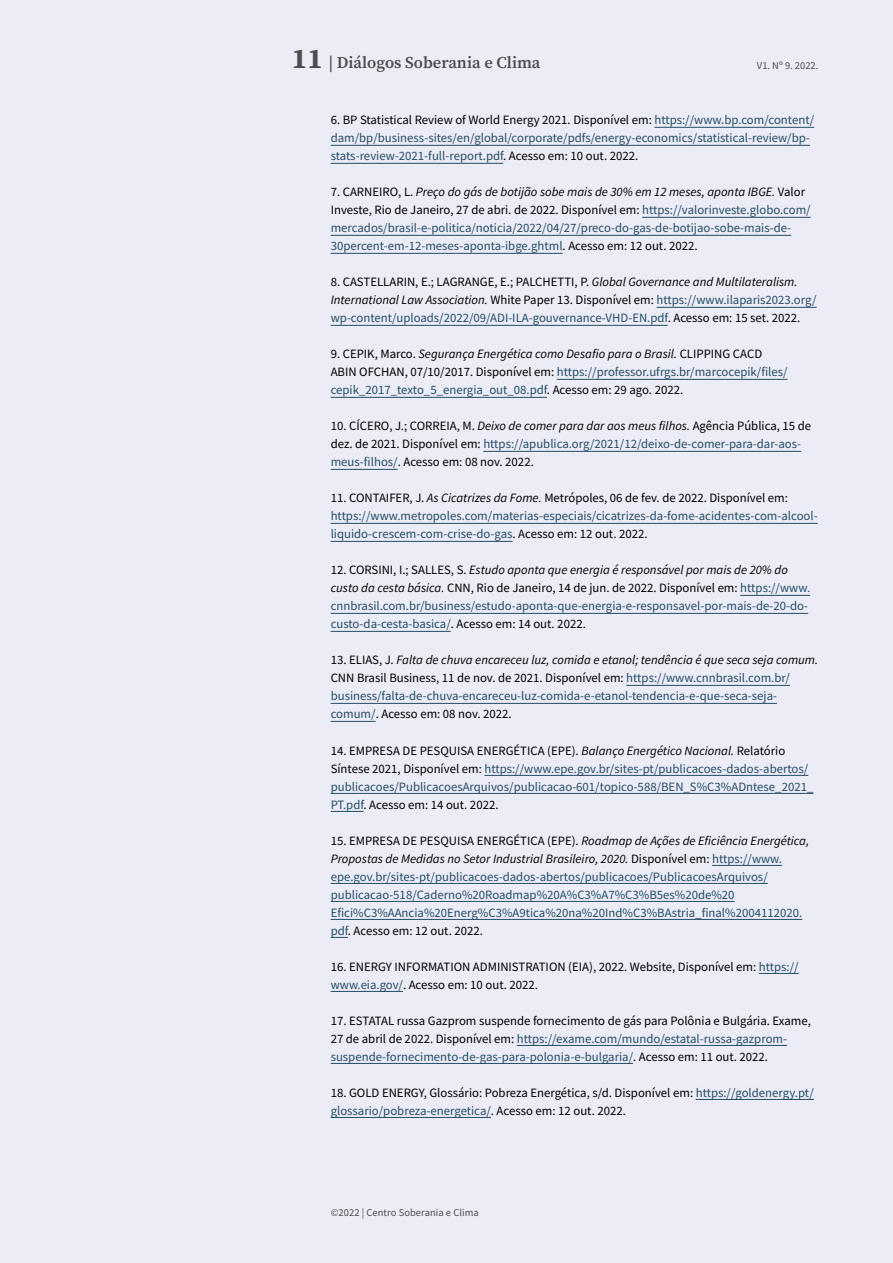
<style>
.page{position:relative;width:893px;height:1263px;background:#ebecf6}
.page>*{position:absolute;margin:0;border:0;box-sizing:border-box;transform-origin:0 0}
.t1{font:600 16.5px "Source Serif Pro";color:#4d4d4d}
.t2{font:12.75px/18px "Source Sans Pro";color:#244d66}
.t3{font:12.75px/18px "Source Sans Pro";color:#000}
.t4{font:10.5px "Source Sans Pro";letter-spacing:.005em;color:#4d4d4d}
.s1{font-weight:700;font-size:28.5px}
.s2{color:#000}
.s3{font-style:italic;color:#000}
.s4{font-style:italic}
.s5{color:#244d66}
</style>
<div class="page">
<hr style="left:654px;top:127px;width:160px;height:1px;background:#244d66">
<hr style="left:331px;top:145px;width:479px;height:1px;background:#244d66">
<hr style="left:331px;top:163px;width:172px;height:1px;background:#244d66">
<hr style="left:642px;top:217px;width:169px;height:1px;background:#244d66">
<hr style="left:331px;top:235px;width:460px;height:1px;background:#244d66">
<hr style="left:331px;top:253px;width:232px;height:1px;background:#244d66">
<hr style="left:657px;top:307px;width:160px;height:1px;background:#244d66">
<hr style="left:331px;top:325px;width:337px;height:1px;background:#244d66">
<hr style="left:557px;top:379px;width:231px;height:1px;background:#244d66">
<hr style="left:331px;top:397px;width:216px;height:1px;background:#244d66">
<hr style="left:483px;top:451px;width:318px;height:1px;background:#244d66">
<hr style="left:331px;top:469px;width:67px;height:1px;background:#244d66">
<hr style="left:331px;top:523px;width:487px;height:1px;background:#244d66">
<hr style="left:331px;top:541px;width:182px;height:1px;background:#244d66">
<hr style="left:740px;top:595px;width:70px;height:1px;background:#244d66">
<hr style="left:331px;top:613px;width:477px;height:1px;background:#244d66">
<hr style="left:331px;top:631px;width:120px;height:1px;background:#244d66">
<hr style="left:626px;top:685px;width:164px;height:1px;background:#244d66">
<hr style="left:331px;top:703px;width:446px;height:1px;background:#244d66">
<hr style="left:331px;top:721px;width:45px;height:1px;background:#244d66">
<hr style="left:484px;top:775px;width:324px;height:1px;background:#244d66">
<hr style="left:331px;top:793px;width:482px;height:1px;background:#244d66">
<hr style="left:331px;top:811px;width:32px;height:1px;background:#244d66">
<hr style="left:712px;top:865px;width:70px;height:1px;background:#244d66">
<hr style="left:331px;top:883px;width:437px;height:1px;background:#244d66">
<hr style="left:331px;top:901px;width:404px;height:1px;background:#244d66">
<hr style="left:331px;top:919px;width:471px;height:1px;background:#244d66">
<svg style="left:331px;top:937px;width:17px;height:1px"></svg>
<hr style="left:759px;top:973px;width:40px;height:1px;background:#244d66">
<hr style="left:331px;top:991px;width:72px;height:1px;background:#244d66">
<hr style="left:517px;top:1045px;width:270px;height:1px;background:#244d66">
<hr style="left:331px;top:1063px;width:302px;height:1px;background:#244d66">
<hr style="left:696px;top:1099px;width:118px;height:1px;background:#244d66">
<hr style="left:331px;top:1117px;width:160px;height:1px;background:#244d66">
<p class="t1" style="left:292px;top:52px;width:250px"><span class="s1">11</span> | Diálogos Soberania e Clima</p>
<p class="t4" style="left:757px;top:58px;width:63px">V1. Nº 9. 2022.</p>
<p class="t2" style="left:331px;top:111px;width:485px"><span class="s2">6. BP Statistical Review of World Energy 2021. Disponível em:</span> https://www.bp.com/content/ dam/bp/business-sites/en/global/corporate/pdfs/energy-economics/statistical-review/bp&shy;stats-review-2021-full-report.pdf<span class="s2">. Acesso em: 10 out. 2022.</span></p>
<p class="t2" style="left:331px;top:183px;width:481px"><span class="s2">7. CARNEIRO, L.</span> <span class="s3">Preço do gás de botijão sobe mais de 30% em 12 meses, aponta IBGE.</span> <span class="s2">Valor Investe, Rio de Janeiro, 27 de abri. de 2022. Disponível em:</span> https://valorinveste.globo.com/ mercados/brasil-e-politica/noticia/2022/04/27/preco-do-gas-de-botijao-sobe-mais-de-30percent-em-12-meses-aponta-ibge.ghtml<span class="s2">. Acesso em: 12 out. 2022.</span></p>
<p class="t3" style="left:331px;top:273px;width:487px">8. CASTELLARIN, E.; LAGRANGE, E.; PALCHETTI, P. <span class="s4">Global Governance and Multilateralism.<br>International Law Association.</span> White Paper 13. Disponível em: <span class="s5">https://www.ilaparis2023.org/ wp-content/uploads/2022/09/ADI-ILA-gouvernance-VHD-EN.pdf</span>. Acesso em: 15 set. 2022.</p>
<p class="t3" style="left:331px;top:345px;width:458px">9. CEPIK, Marco. <span class="s4">Segurança Energética como Desafio para o Brasil.</span> CLIPPING CACD<br>ABIN OFCHAN, 07/10/2017. Disponível em: <span class="s5">https://professor.ufrgs.br/marcocepik/files/ cepik_2017_texto_5_energia_out_08.pdf</span>. Acesso em: 29 ago. 2022.</p>
<p class="t3" style="left:331px;top:417px;width:482px">10. CÍCERO, J.; CORREIA, M. <span class="s4">Deixo de comer para dar aos meus filhos.</span> Agência Pública, 15 de dez. de 2021. Disponível em: <span class="s5">https://apublica.org/2021/12/deixo-de-comer-para-dar-aos&shy;meus-filhos/</span>. Acesso em: 08 nov. 2022.</p>
<p class="t2" style="left:331px;top:489px;width:488px"><span class="s2">11. CONTAIFER, J.</span> <span class="s3">As Cicatrizes da Fome.</span> <span class="s2">Metrópoles, 06 de fev. de 2022. Disponível em: </span>https://www.metropoles.com/materias-especiais/cicatrizes-da-fome-acidentes-com-alcool&shy;liquido-crescem-com-crise-do-gas<span class="s2">. Acesso em: 12 out. 2022.</span></p>
<p class="t2" style="left:331px;top:561px;width:481px"><span class="s2">12. CORSINI, I.; SALLES, S.</span> <span class="s3">Estudo aponta que energia é responsável por mais de 20% do custo da cesta básica.</span> <span class="s2">CNN, Rio de Janeiro, 14 de jun. de 2022. Disponível em:</span> https://www. cnnbrasil.com.br/business/estudo-aponta-que-energia-e-responsavel-por-mais-de-20-do&shy;custo-da-cesta-basica/<span class="s2">. Acesso em: 14 out. 2022.</span></p>
<p class="t2" style="left:331px;top:651px;width:489px"><span class="s2">13. ELIAS, J.</span> <span class="s3">Falta de chuva encareceu luz, comida e etanol; tendência é que seca seja comum.<br></span><span class="s2">CNN Brasil Business, 11 de nov. de 2021. Disponível em:</span> https://www.cnnbrasil.com.br/ business/falta-de-chuva-encareceu-luz-comida-e-etanol-tendencia-e-que-seca-seja&shy;comum/<span class="s2">. Acesso em: 08 nov. 2022.</span></p>
<p class="t2" style="left:331px;top:741px;width:484px"><span class="s2">14. EMPRESA DE PESQUISA ENERGÉTICA (EPE).</span> <span class="s3">Balanço Energético Nacional.</span> <span class="s2">Relatório Síntese 2021, Disponível em:</span> https://www.epe.gov.br/sites-pt/publicacoes-dados-abertos/ publicacoes/PublicacoesArquivos/publicacao-601/topico-588/BEN_S%C3%ADntese_2021_ PT.pdf<span class="s2">. Acesso em: 14 out. 2022.</span></p>
<p class="t2" style="left:331px;top:831px;width:480px"><span class="s2">15. EMPRESA DE PESQUISA ENERGÉTICA (EPE).</span> <span class="s3">Roadmap de Ações de Eficiência Energética, Propostas de Medidas no Setor Industrial Brasileiro, 2020.</span> <span class="s2">Disponível em:</span> https://www. epe.gov.br/sites-pt/publicacoes-dados-abertos/publicacoes/PublicacoesArquivos/ publicacao-518/Caderno%20Roadmap%20A%C3%A7%C3%B5es%20de%20<br>Efici%C3%AAncia%20Energ%C3%A9tica%20na%20Ind%C3%BAstria_final%2004112020. pdf<span class="s2">. Acesso em: 12 out. 2022.</span></p>
<p class="t3" style="left:331px;top:957px;width:470px">16. ENERGY INFORMATION ADMINISTRATION (EIA), 2022. Website, Disponível em: <span class="s5">https:// www.eia.gov/</span>. Acesso em: 10 out. 2022.</p>
<p class="t3" style="left:331px;top:1011px;width:482px">17. ESTATAL russa Gazprom suspende fornecimento de gás para Polônia e Bulgária. Exame,<br>27 de abril de 2022. Disponível em: <span class="s5">https://exame.com/mundo/estatal-russa-gazprom&shy;suspende-fornecimento-de-gas-para-polonia-e-bulgaria/</span>. Acesso em: 11 out. 2022.</p>
<p class="t3" style="left:331px;top:1083px;width:485px">18. GOLD ENERGY, Glossário: Pobreza Energética, s/d. Disponível em: <span class="s5">https://goldenergy.pt/ glossario/pobreza-energetica/</span>. Acesso em: 12 out. 2022.</p>
<p class="t4" style="left:331px;top:1205px;width:150px">©2022 | Centro Soberania e Clima</p>
</div>
